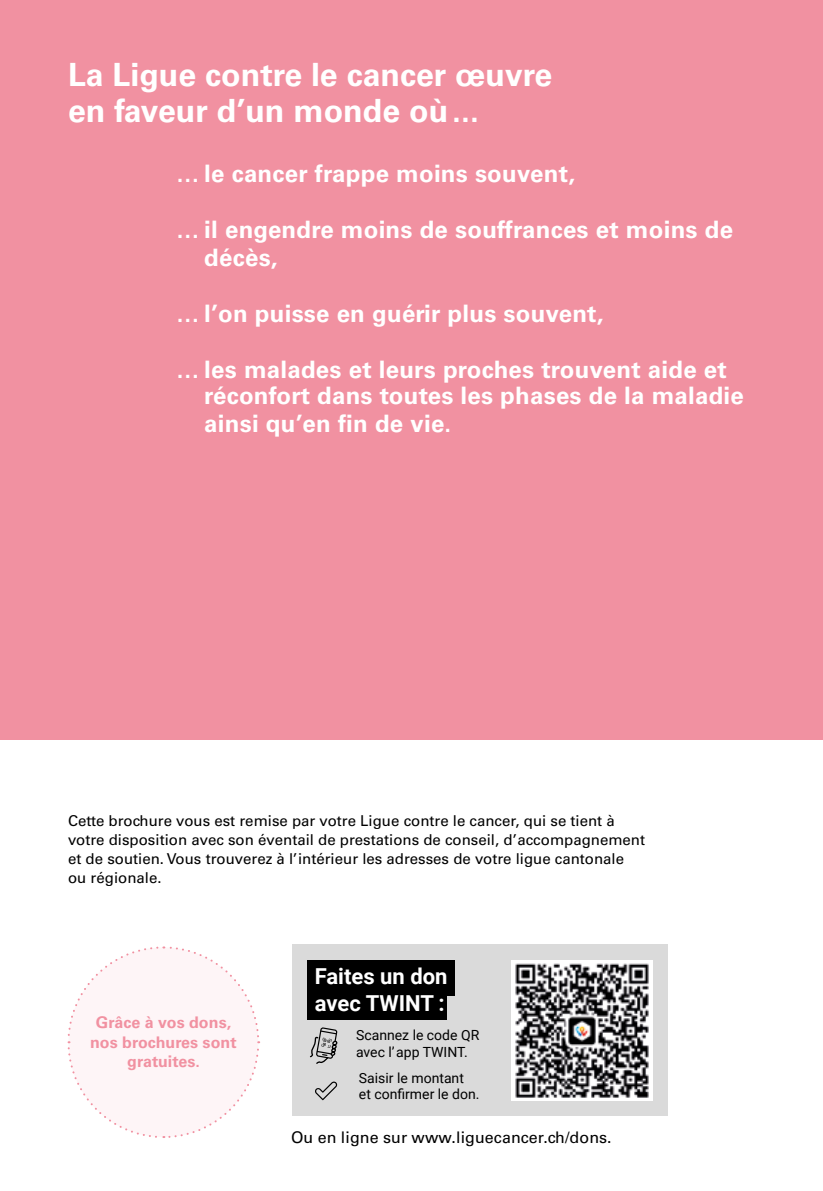
<style>
.page{position:relative;width:823px;height:1191px;background:#fff}
.page>*{position:absolute;margin:0;border:0;box-sizing:border-box;transform-origin:0 0}
.t1{font:700 32px/36px "Univers LT Std";color:#fff}
.t2{font:700 24px/27px "Univers LT Std";letter-spacing:.01em;color:#fff}
.t3{font:700 22px/26.4px "Roboto";color:#fff}
.t4{font:700 16px/19.2px "Univers LT Std";letter-spacing:.005em;color:#f191a1;text-align:center}
.t5{font:16px "Univers LT Std";letter-spacing:.005em;color:#000}
.t6{font:15px/19px "Univers LT Std";color:#000}
.t7{font:14px/16.8px "Roboto";color:#000}
</style>
<div class="page">
<svg style="left:67px;top:946px;width:193px;height:192px"></svg>
<div style="left:291px;top:944px;width:376px;height:172px;background:#dadada"></div>
<svg style="left:315px;top:1081px;width:22px;height:19px"></svg>
<svg style="left:310px;top:1027px;width:28px;height:37px"></svg>
<img style="left:511px;top:960px;width:140px;height:140px">
<div style="left:307px;top:960px;width:148px;height:35px;background:#000"></div>
<div style="left:307px;top:986px;width:140px;height:34px;background:#000"></div>
<div style="left:0;top:0;width:822px;height:739px;background:#f191a1"></div>
<h1 class="t1" style="left:68px;top:57px;width:485px">La Ligue contre le cancer œuvre en faveur d’un monde où...</h1>
<h2 class="t2" style="left:176px;top:160px;width:400px">… le cancer frappe moins souvent,</h2>
<h2 class="t2" style="left:204px;top:216px;width:530px;line-height:28px;text-indent:-28px">… il engendre moins de souffrances et moins de décès,</h2>
<h2 class="t2" style="left:176px;top:300px;width:429px">… l’on puisse en guérir plus souvent,</h2>
<h2 class="t2" style="left:204px;top:356px;width:540px;text-indent:-28px">… les malades et leurs proches trouvent aide et réconfort dans toutes les phases de la maladie ainsi qu’en fin de vie.</h2>
<p class="t6" style="left:68px;top:811px;width:578px">Cette brochure vous est remise par votre Ligue contre le cancer, qui se tient à votre disposition avec son éventail de prestations de conseil, d’accompagnement et de soutien. Vous trouverez à l’intérieur les adresses de votre ligue cantonale ou régionale.</p>
<p class="t4" style="left:90px;top:1013px;width:148px">Grâce à vos dons, nos brochures sont gratuites.</p>
<h3 class="t3" style="left:314px;top:962px;width:134px">Faites un don avec TWINT :</h3>
<p class="t7" style="left:356px;top:1026px;width:125px">Scannez le code QR avec l’ app TWINT.</p>
<p class="t7" style="left:359px;top:1068px;width:122px">Saisir le montant<br>et confirmer le don.</p>
<p class="t5" style="left:291px;top:1127px;width:322px">Ou en ligne sur www.liguecancer.ch/dons.</p>
</div>
